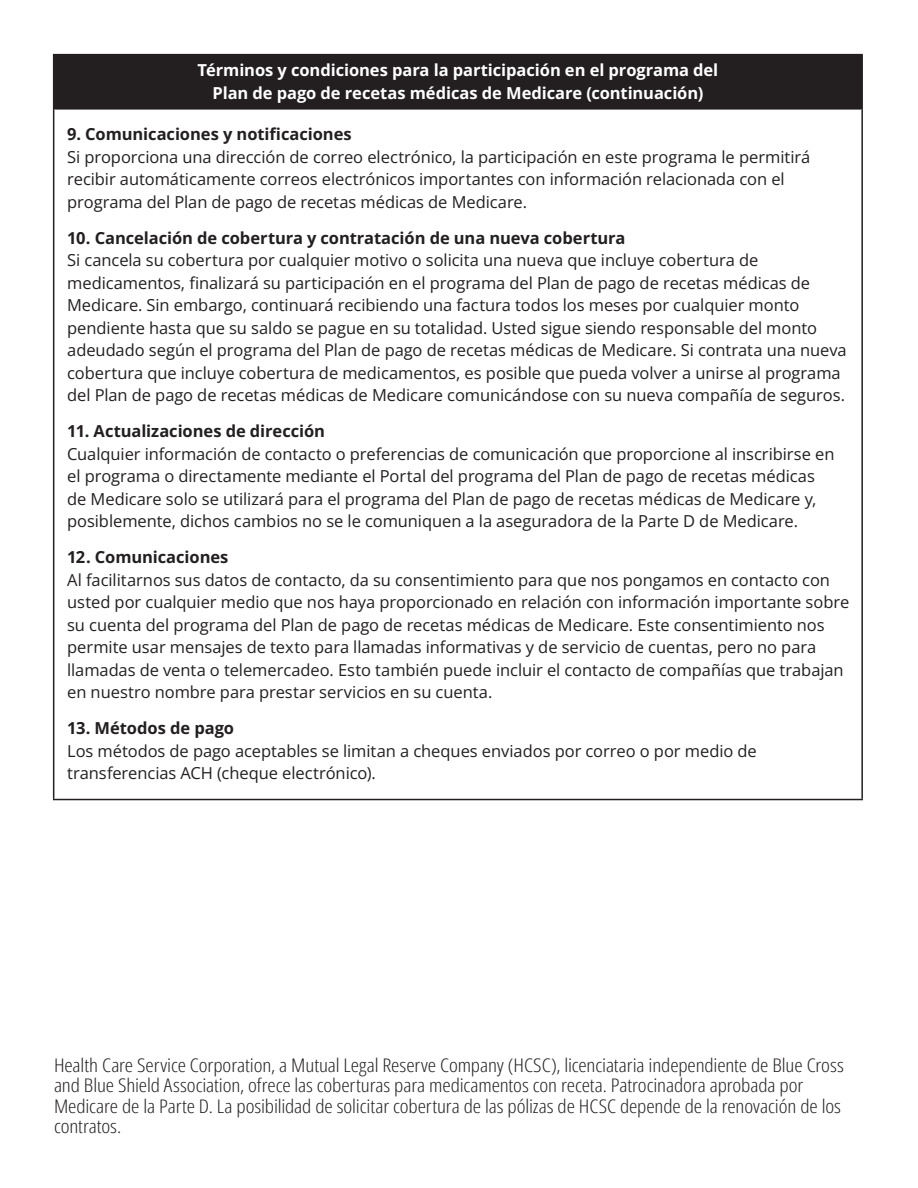
<style>
.page{position:relative;width:918px;height:1188px;background:#fff}
.page>*{position:absolute;margin:0;border:0;box-sizing:border-box;transform-origin:0 0}
.t1{font:300 18.75px/20.2px "Open Sans Condensed";letter-spacing:-.005em;color:#231f20;scale:1.12 1}
.t2{font:16.5px/22.5px "Open Sans";letter-spacing:-.005em;color:#231f20}
.t3{font:700 16.5px "Open Sans";letter-spacing:-.005em;color:#231f20}
.t4{font:700 16.5px/22.5px "Open Sans";letter-spacing:-.005em;color:#fff;text-align:center}
</style>
<div class="page">
<div style="left:54px;top:54px;width:808px;height:55px;background:#231f20"></div>
<hr style="left:53px;top:799px;width:810px;height:1px;background:#231f20">
<hr style="left:53px;top:54px;width:810px;height:1px;background:#231f20">
<hr style="left:54px;top:109px;width:807px;height:1px;background:#231f20">
<hr style="left:53px;top:55px;width:1px;height:54px;background:#231f20">
<hr style="left:861px;top:55px;width:2px;height:54px;background:#231f20">
<hr style="left:53px;top:109px;width:1px;height:690px;background:#231f20">
<hr style="left:861px;top:109px;width:2px;height:690px;background:#231f20">
<p class="t4" style="left:198px;top:59px;width:522px">Términos y condiciones para la participación en el programa del<br>Plan de pago de recetas médicas de Medicare (continuación)</p>
<h3 class="t3" style="left:67px;top:123px;width:286px">9. Comunicaciones y notificaciones</h3>
<p class="t2" style="left:67px;top:145px;width:745px">Si proporciona una dirección de correo electrónico, la participación en este programa le permitirá recibir automáticamente correos electrónicos importantes con información relacionada con el programa del Plan de pago de recetas médicas de Medicare.</p>
<h3 class="t3" style="left:67px;top:226px;width:560px">10. Cancelación de cobertura y contratación de una nueva cobertura</h3>
<p class="t2" style="left:67px;top:249px;width:781px">Si cancela su cobertura por cualquier motivo o solicita una nueva que incluye cobertura de medicamentos, finalizará su participación en el programa del Plan de pago de recetas médicas de Medicare. Sin embargo, continuará recibiendo una factura todos los meses por cualquier monto pendiente hasta que su saldo se pague en su totalidad. Usted sigue siendo responsable del monto adeudado según el programa del Plan de pago de recetas médicas de Medicare. Si contrata una nueva cobertura que incluye cobertura de medicamentos, es posible que pueda volver a unirse al programa del Plan de pago de recetas médicas de Medicare comunicándose con su nueva compañía de seguros.</p>
<h3 class="t3" style="left:67px;top:420px;width:259px">11. Actualizaciones de dirección</h3>
<p class="t2" style="left:67px;top:442px;width:769px">Cualquier información de contacto o preferencias de comunicación que proporcione al inscribirse en el programa o directamente mediante el Portal del programa del Plan de pago de recetas médicas de Medicare solo se utilizará para el programa del Plan de pago de recetas médicas de Medicare y, posiblemente, dichos cambios no se le comuniquen a la aseguradora de la Parte D de Medicare.</p>
<h3 class="t3" style="left:67px;top:546px;width:163px">12. Comunicaciones</h3>
<p class="t2" style="left:67px;top:568px;width:784px">Al facilitarnos sus datos de contacto, da su consentimiento para que nos pongamos en contacto con usted por cualquier medio que nos haya proporcionado en relación con información importante sobre su cuenta del programa del Plan de pago de recetas médicas de Medicare. Este consentimiento nos permite usar mensajes de texto para llamadas informativas y de servicio de cuentas, pero no para llamadas de venta o telemercadeo. Esto también puede incluir el contacto de compañías que trabajan en nuestro nombre para prestar servicios en su cuenta.</p>
<h3 class="t3" style="left:67px;top:717px;width:168px">13. Métodos de pago</h3>
<p class="t2" style="left:67px;top:739px;width:691px">Los métodos de pago aceptables se limitan a cheques enviados por correo o por medio de transferencias ACH (cheque electrónico).</p>
<p class="t1" style="left:54px;top:1055px;width:707px">Health Care Service Corporation, a Mutual Legal Reserve Company (HCSC), licenciataria independiente de Blue Cross and Blue Shield Association, ofrece las coberturas para medicamentos con receta. Patrocinadora aprobada por Medicare de la Parte D. La posibilidad de solicitar cobertura de las pólizas de HCSC depende de la renovación de los contratos.</p>
</div>
